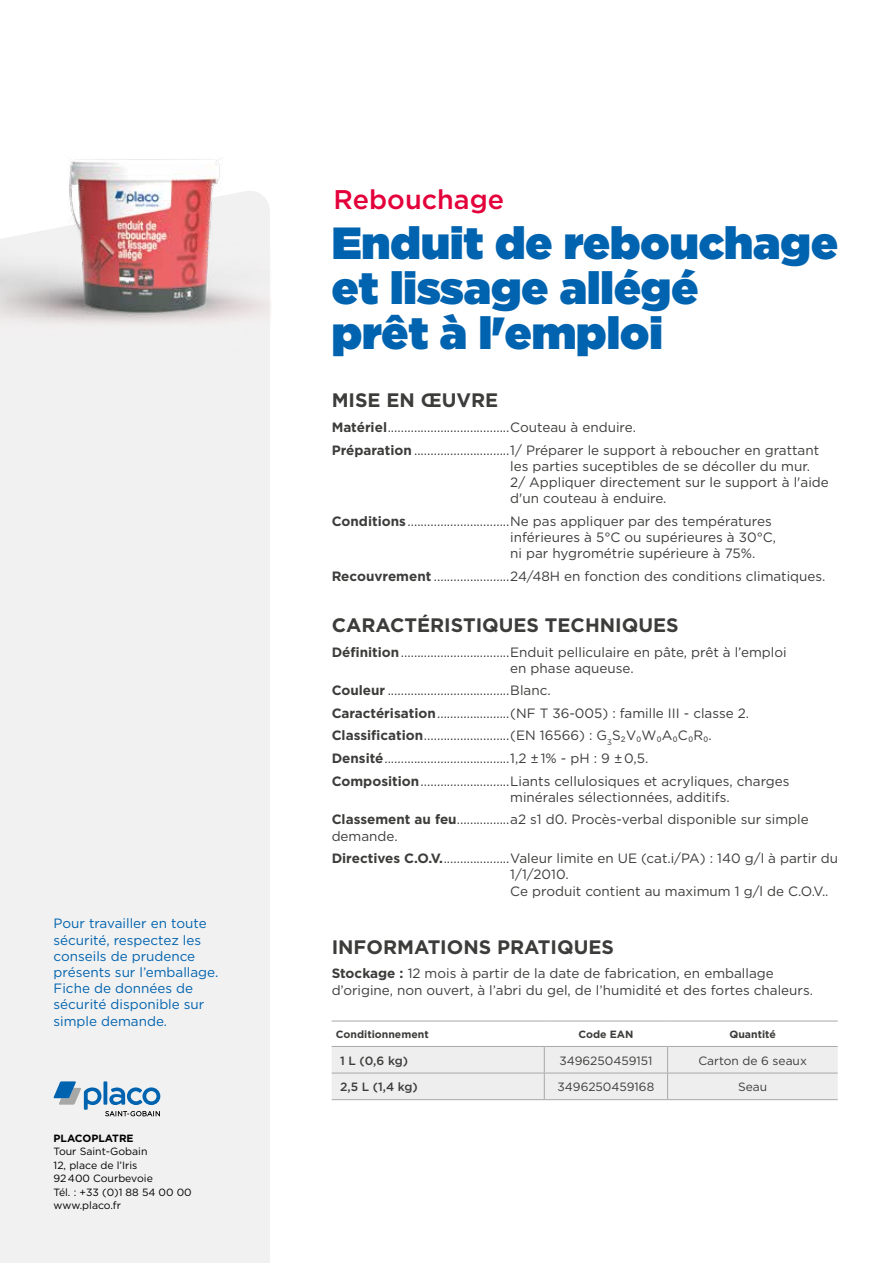
<style>
.page{position:relative;width:893px;height:1263px;background:#fff}
.page>*{position:absolute;margin:0;border:0;box-sizing:border-box;transform-origin:0 0}
.t1{font:900 45px/45px "Gotham";color:#0063af}
.t2{font:500 27px "Gotham";color:#e4003a}
.t3{font:700 19.5px "Gotham";color:#3c3c3b}
.t4{font:13.5px/16.2px "Gotham";color:#3c3c3b}
.t5{font:13.5px/16.2px "Gotham";color:#0063af}
.t6{font:12px "Gotham";color:#3c3c3b}
.t7{font:500 12px "Gotham";color:#3c3c3b}
.t8{font:10.5px/13.5px "Gotham";color:#000}
.t9{font:700 10.5px "Gotham";color:#3c3c3b}
.t10{font:700 10.5px "Gotham";color:#000}
.s1{font-weight:700}
</style>
<div class="page">
<div style="left:0;top:354px;width:270px;height:909px;background:#f2f1f1"></div>
<svg style="left:53px;top:1081px;width:107px;height:35px"></svg>
<hr style="left:332px;top:1021px;width:212px;height:1px;background:#a8a8a7">
<hr style="left:544px;top:1021px;width:124px;height:1px;background:#a8a8a7">
<hr style="left:668px;top:1021px;width:170px;height:1px;background:#a8a8a7">
<div style="left:332px;top:1046px;width:506px;height:54px;background:#eee"></div>
<hr style="left:668px;top:1073px;width:170px;height:1px;background:#a8a8a7">
<hr style="left:668px;top:1099px;width:170px;height:1px;background:#a8a8a7">
<img style="left:0;top:158px;width:270px;height:196px">
<p class="t5" style="left:54px;top:915px;width:166px">Pour travailler en toute sécurité, respectez les conseils de prudence présents sur l’emballage.<br>Fiche de données de sécurité disponible sur simple demande.</p>
<p class="t10" style="left:54px;top:1131px;width:82px">PLACOPLATRE</p>
<p class="t8" style="left:54px;top:1144px;width:140px">Tour Saint-Gobain<br>12, place de l’Iris<br>92 400 Courbevoie<br>Tél. : +33 (0)1 88 54 00 00 www.placo.fr</p>
<h2 class="t2" style="left:334px;top:181px;width:172px">Rebouchage</h2>
<h1 class="t1" style="left:332px;top:220px;width:508px">Enduit de rebouchage et lissage allégé<br>prêt à l'emploi</h1>
<h3 class="t3" style="left:332px;top:387px;width:168px">MISE EN ŒUVRE</h3>
<p class="t4" style="left:332px;top:416px;width:489px;line-height:22.5px"><span class="s1">Matériel</span>.....................................Couteau à enduire.<br><span class="s1">Préparation</span> .............................1/ Préparer le support à reboucher en grattant</p>
<p class="t4" style="left:510px;top:458px;width:320px">les parties suceptibles de se décoller du mur.<br>2/ Appliquer directement sur le support à l'aide d'un couteau à enduire.</p>
<p class="t4" style="left:510px;top:513px;width:267px;text-indent:-179px"><span class="s1">Conditions</span>...............................Ne pas appliquer par des températures inférieures à 5°C ou supérieures à 30°C, ni par hygrométrie supérieure à 75%.</p>
<p class="t4" style="left:332px;top:568px;width:495px"><span class="s1">Recouvrement</span> .......................24/48H en fonction des conditions climatiques.</p>
<h3 class="t3" style="left:332px;top:612px;width:348px">CARACTÉRISTIQUES TECHNIQUES</h3>
<p class="t4" style="left:510px;top:643px;width:278px;text-indent:-179px"><span class="s1">Définition</span>.................................Enduit pelliculaire en pâte, prêt à l’emploi en phase aqueuse.</p>
<p class="t4" style="left:332px;top:679px;width:459px;line-height:22.6px"><span class="s1">Couleur</span> .....................................Blanc.<br><span class="s1">Caractérisation</span>......................(NF T 36-005) : famille III - classe 2.<br><span class="s1">Classification</span>..........................(EN 16566) : G<sub>3</sub>S₂V₀W₀A₀C₀R₀.<br><span class="s1">Densité</span>......................................1,2 ± 1% - pH : 9 ± 0,5.<br><span class="s1">Composition</span>...........................Liants cellulosiques et acryliques, charges</p>
<p class="t4" style="left:332px;top:785px;width:479px;line-height:22.5px;text-indent:179px">minérales sélectionnées, additifs.<br><span class="s1">Classement au feu</span>................a2 s1 d0. Procès-verbal disponible sur simple</p>
<p class="t4" style="left:332px;top:824px;width:508px;line-height:22.5px">demande.<br><span class="s1">Directives C.O.V.</span>....................Valeur limite en UE (cat.i/PA) : 140 g/l à partir du</p>
<p class="t4" style="left:510px;top:866px;width:320px">1/1/2010.<br>Ce produit contient au maximum 1 g/l de C.O.V..</p>
<h3 class="t3" style="left:332px;top:934px;width:284px">INFORMATIONS PRATIQUES</h3>
<p class="t4" style="left:332px;top:965px;width:483px"><span class="s1">Stockage :</span> 12 mois à partir de la date de fabrication, en emballage d’origine, non ouvert, à l’abri du gel, de l’humidité et des fortes chaleurs.</p>
<p class="t9" style="left:336px;top:1027px;width:94px">Conditionnement</p>
<p class="t9" style="left:578px;top:1027px;width:56px">Code EAN</p>
<p class="t9" style="left:729px;top:1027px;width:48px">Quantité</p>
<p class="t7" style="left:340px;top:1052px;width:69px">1 L (0,6 kg)</p>
<p class="t6" style="left:559px;top:1052px;width:94px">3496250459151</p>
<p class="t6" style="left:698px;top:1052px;width:110px">Carton de 6 seaux</p>
<p class="t7" style="left:340px;top:1079px;width:79px">2,5 L (1,4 kg)</p>
<p class="t6" style="left:558px;top:1079px;width:98px">3496250459168</p>
<p class="t6" style="left:738px;top:1079px;width:31px">Seau</p>
</div>
